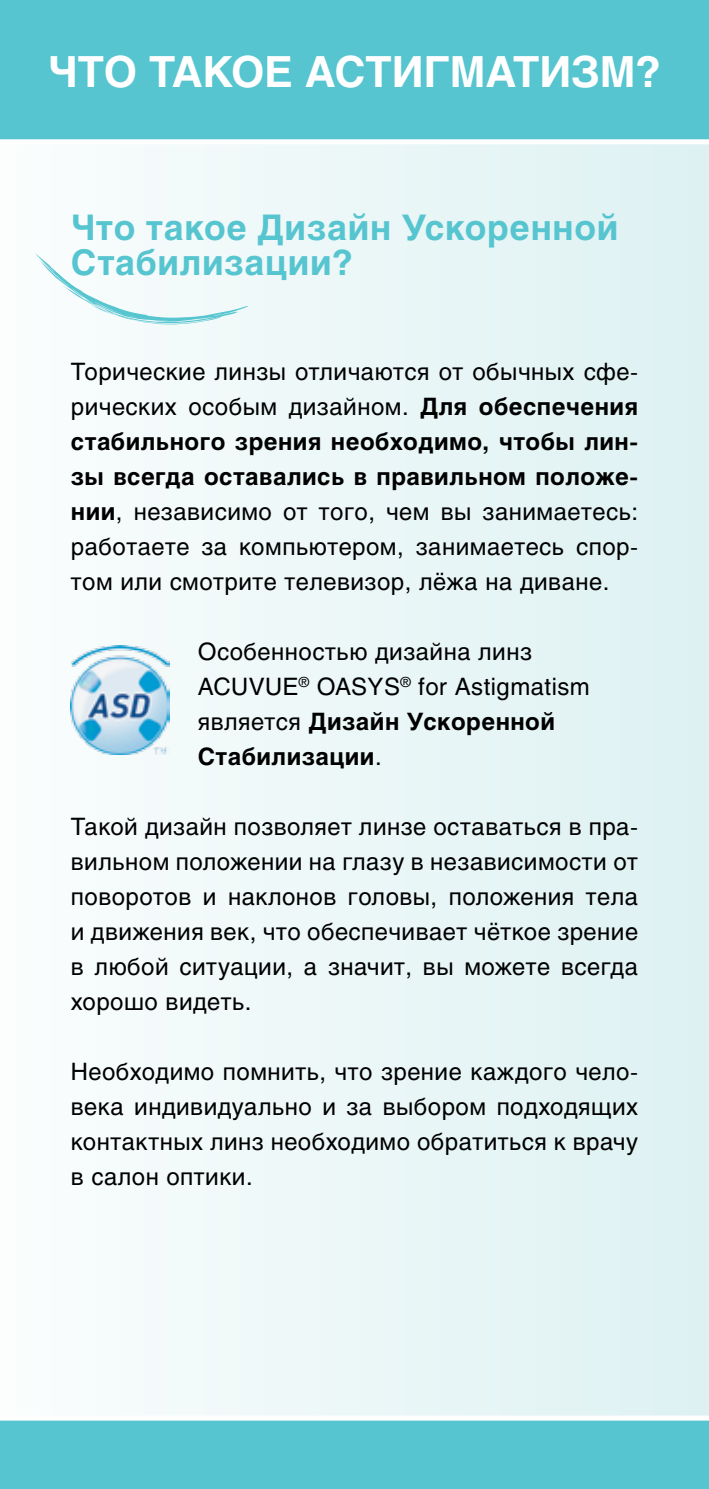
<style>
.page{position:relative;width:709px;height:1489px;background:#fff}
.page>*{position:absolute;margin:0;border:0;box-sizing:border-box;transform-origin:0 0}
.t1{font:700 42.5px "Helios C";color:#fff}
.t2{font:700 35px/35px "Helios C";letter-spacing:.02em;color:#56c5d0}
.t3{font:23.75px/35px "Helios C";letter-spacing:.02em;color:#000;text-align:justify}
.s1{font-weight:700}
</style>
<div class="page">
<div style="left:0;top:0;width:709px;height:1488px;background:linear-gradient(to right,#fbfdfd,#ddf1f2)"></div>
<div style="left:0;top:0;width:709px;height:144px;background:#56c5d0"></div>
<svg style="left:0;top:1415px;width:709px;height:73px;background:#62c9d3"></svg>
<svg style="left:35px;top:253px;width:213px;height:71px"></svg>
<img style="left:71px;top:645px;width:98px;height:109px">
<h1 class="t1" style="left:48px;top:48px;width:287px">что такое АСТИ</h1>
<h1 class="t1" style="left:424px;top:48px;width:90px">ГМАТИ</h1>
<h1 class="t1" style="left:571px;top:48px;width:91px">ЗМ?</h1>
<h2 class="t2" style="left:71px;top:210px;width:549px">Что такое Дизайн Ускоренной<br>Стабилизации?</h2>
<p class="t3" style="left:71px;top:354px;width:568px">Торические линзы отличаются от обычных сфе&shy;рических особым дизайном. <span class="s1">Для обеспечения стабильного зрения необходимо, чтобы лин&shy;зы всегда оставались в правильном положе&shy;нии</span>, независимо от того, чем вы занимаетесь: работаете за компьютером, занимаетесь спор&shy;том или смотрите телевизор, лёжа на диване.</p>
<p class="t3" style="left:198px;top:634px;width:393px;text-align:left">Особенностью дизайна линз<br>ACUVUE<sup>®</sup> OASYS<sup>®</sup> for Astigmatism является <span class="s1">Дизайн Ускоренной<br>Стабилизации</span>.</p>
<p class="t3" style="left:71px;top:809px;width:568px">Такой дизайн позволяет линзе оставаться в пра&shy;вильном положении на глазу в независимости от поворотов и наклонов головы, положения тела и движения век, что обеспечивает чёткое зрение в любой ситуации, а значит, вы можете всегда хорошо видеть.</p>
<p class="t3" style="left:71px;top:1054px;width:568px">Необходимо помнить, что зрение каждого чело&shy;века индивидуально и за выбором подходящих контактных линз необходимо обратиться к врачу в салон оптики.</p>
</div>
